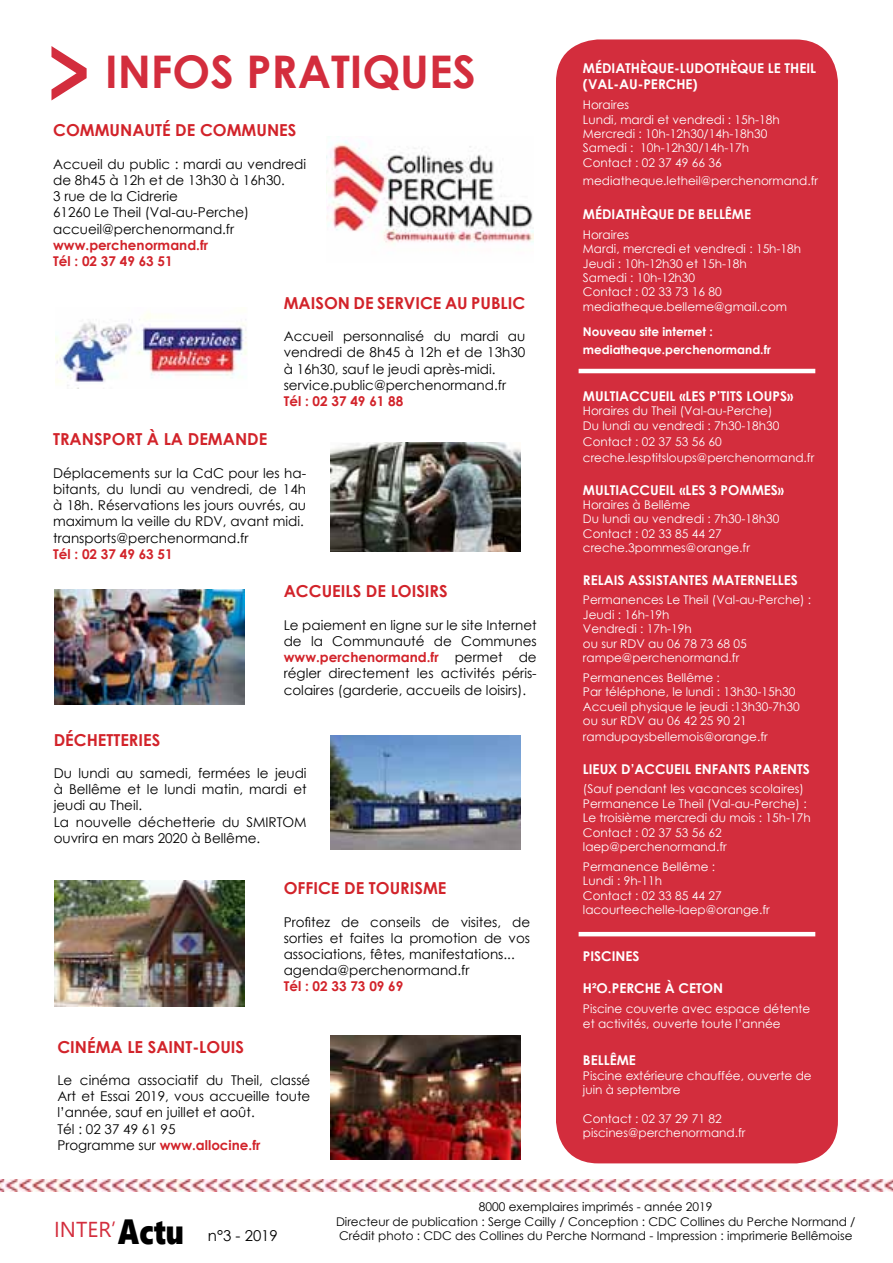
<style>
.page{position:relative;width:893px;height:1263px;background:#fff}
.page>*{position:absolute;margin:0;border:0;box-sizing:border-box;transform-origin:0 0}
.t1{font:700 45px "Century Gothic";color:#d32d3d}
.t2{font:34.95px "Segoe UI Black";color:#000;scale:.83 1}
.t3{font:21.6px "Segoe UI Historic";color:#d32d3d}
.t4{font:700 16.5px "Century Gothic";color:#d2232a}
.t5{font:15px "Century Gothic";color:#000}
.t6{font:13.5px/16.2px "Century Gothic";color:#000}
.t7{font:700 13.5px/16.2px "Century Gothic";color:#fff}
.t8{font:700 13.5px/16.2px "Century Gothic";color:#d2232a}
.t9{font:12px/14.4px "Century Gothic";color:#fff}
.t10{font:12px/14.4px "Century Gothic";color:#000;text-align:center}
.t11{font:700 12px/18px "Century Gothic";color:#fff}
.s1{font-size:90px}
.s2{font-weight:700;color:#d2232a}
</style>
<div class="page">
<div style="left:556px;top:39px;width:282px;height:1124px;background:#d32d3d;border-radius:42px"></div>
<hr style="left:579px;top:369px;width:236px;height:4px;background:#fff">
<hr style="left:579px;top:932px;width:236px;height:4px;background:#fff">
<img style="left:55px;top:880px;width:190px;height:126px">
<img style="left:326px;top:136px;width:207px;height:109px">
<img style="left:331px;top:1035px;width:190px;height:124px">
<img style="left:55px;top:589px;width:190px;height:116px">
<img style="left:331px;top:735px;width:190px;height:114px">
<img style="left:55px;top:313px;width:192px;height:76px">
<img style="left:331px;top:442px;width:189px;height:110px">
<img style="left:0;top:1180px;width:893px;height:11px">
<h1 class="t1" style="left:47px;top:37px;width:84px"><span class="s1">&gt;</span> infos</h1>
<h1 class="t1" style="left:246px;top:37px;width:26px">pratiques</h1>
<h3 class="t4" style="left:53px;top:118px;width:245px">COMMUNAUTé DE COMMUNES</h3>
<p class="t6" style="left:53px;top:156px;width:254px">Accueil du public : mardi au vendredi de 8h45 à 12h et de 13h30 à 16h30.<br>3 rue de la Cidrerie<br>61260 Le Theil (Val-au-Perche) accueil@perchenormand.fr</p>
<p class="t8" style="left:53px;top:236px;width:156px">www.perchenormand.fr<br>Tél : 02 37 49 63 51</p>
<h3 class="t4" style="left:284px;top:290px;width:26px">Maison</h3>
<h3 class="t4" style="left:354px;top:290px;width:43px">de Service</h3>
<h3 class="t4" style="left:445px;top:290px;width:72px">Au Public</h3>
<p class="t6" style="left:284px;top:328px;width:243px">Accueil personnalisé du mardi au vendredi de 8h45 à 12h et de 13h30 à 16h30, sauf le jeudi après-midi. service.public@perchenormand.fr</p>
<p class="t8" style="left:284px;top:392px;width:121px">Tél : 02 37 49 61 88</p>
<h3 class="t4" style="left:53px;top:427px;width:18px">Transport</h3>
<h3 class="t4" style="left:147px;top:427px;width:65px">à la Demande</h3>
<p class="t6" style="left:53px;top:464px;width:254px">Déplacements sur la CdC pour les ha&shy;bitants, du lundi au vendredi, de 14h à 18h. Réservations les jours ouvrés, au maximum la veille du RDV, avant midi. transports@perchenormand.fr</p>
<p class="t8" style="left:53px;top:545px;width:121px">Tél : 02 37 49 63 51</p>
<h3 class="t4" style="left:284px;top:579px;width:166px">ACCUEILS DE LOISIRS</h3>
<p class="t6" style="left:284px;top:617px;width:255px;text-align:justify">Le paiement en ligne sur le site Internet de la Communauté de Communes <span class="s2">www.perchenormand.fr</span> permet de régler directement les activités péris&shy;colaires (garderie, accueils de loisirs).</p>
<h3 class="t4" style="left:54px;top:727px;width:30px">Déchetteries</h3>
<p class="t6" style="left:54px;top:765px;width:255px">Du lundi au samedi, fermées le jeudi à Bellême et le lundi matin, mardi et jeudi au Theil.<br>La nouvelle déchetterie du SMIRTOM ouvrira en mars 2020 à Bellême.</p>
<h3 class="t4" style="left:284px;top:876px;width:164px">OFFICE DE TOURISME</h3>
<p class="t6" style="left:284px;top:913px;width:248px">Profitez de conseils de visites, de sorties et faites la promotion de vos associations, fêtes, manifestations... agenda@perchenormand.fr</p>
<p class="t8" style="left:284px;top:978px;width:121px">Tél : 02 33 73 09 69</p>
<h3 class="t4" style="left:57px;top:1034px;width:188px">CINéMA LE SAINT-LOUIS</h3>
<p class="t6" style="left:57px;top:1072px;width:255px">Le cinéma associatif du Theil, classé<br>Art et Essai 2019, vous accueille toute l’année, sauf en juillet et août.<br>Tél : 02 37 49 61 95<br>Programme sur <span class="s2">www.allocine.fr</span></p>
<p class="t7" style="left:583px;top:60px;width:235px">MÉDIATHÈQUE-LUDOTHÈQUE LE THEIL (VAL-AU-PERCHE)</p>
<p class="t9" style="left:583px;top:97px;width:198px">Horaires<br>Lundi, mardi et vendredi : 15h-18h<br>Mercredi : 10h-12h30/14h-18h30<br>Samedi : 10h-12h30/14h-17h<br>Contact : 02 37 49 66 36</p>
<p class="t9" style="left:583px;top:173px;width:237px">mediatheque.letheil@perchenormand.fr</p>
<p class="t7" style="left:583px;top:205px;width:170px">MÉDIATHÈQUE DE BELLÊME</p>
<p class="t9" style="left:583px;top:227px;width:220px">Horaires<br>Mardi, mercredi et vendredi : 15h-18h<br>Jeudi : 10h-12h30 et 15h-18h<br>Samedi : 10h-12h30<br>Contact : 02 33 73 16 80 mediatheque.belleme@gmail.com</p>
<p class="t11" style="left:583px;top:322px;width:189px">Nouveau site internet : mediatheque.perchenormand.fr</p>
<p class="t7" style="left:583px;top:387px;width:212px">MULTIACCUEIL «LES P’TITS LOUPS»</p>
<p class="t9" style="left:583px;top:404px;width:198px">Horaires du Theil (Val-au-Perche)<br>Du lundi au vendredi : 7h30-18h30</p>
<p class="t9" style="left:583px;top:433px;width:233px;line-height:16.2px">Contact : 02 37 53 56 60 creche.lesptitsloups@perchenormand.fr</p>
<p class="t7" style="left:583px;top:481px;width:203px">MULTIACCUEIL «LES 3 POMMES»</p>
<p class="t9" style="left:583px;top:497px;width:198px">Horaires à Bellême<br>Du lundi au vendredi : 7h30-18h30<br>Contact : 02 33 85 44 27 creche.3pommes@orange.fr</p>
<p class="t7" style="left:583px;top:571px;width:216px">RELAIS ASSISTANTES MATERNELLES</p>
<p class="t9" style="left:583px;top:593px;width:230px">Permanences Le Theil (Val-au-Perche) :<br>Jeudi : 16h-19h<br>Vendredi : 17h-19h<br>ou sur RDV au 06 78 73 68 05 rampe@perchenormand.fr</p>
<p class="t9" style="left:583px;top:670px;width:218px">Permanences Bellême :<br>Par téléphone, le lundi : 13h30-15h30<br>Accueil physique le jeudi :13h30-7h30 ou sur RDV au 06 42 25 90 21</p>
<p class="t9" style="left:583px;top:729px;width:186px">ramdupaysbellemois@orange.fr</p>
<p class="t7" style="left:583px;top:760px;width:228px">LIEUX D’ACCUEIL ENFANTS PARENTS</p>
<p class="t9" style="left:583px;top:782px;width:229px">(Sauf pendant les vacances scolaires)<br>Permanence Le Theil (Val-au-Perche) :<br>Le troisième mercredi du mois : 15h-17h<br>Contact : 02 37 53 56 62 laep@perchenormand.fr</p>
<p class="t9" style="left:583px;top:859px;width:188px">Permanence Bellême :<br>Lundi : 9h-11h<br>Contact : 02 33 85 44 27 lacourteechelle-laep@orange.fr</p>
<p class="t7" style="left:583px;top:947px;width:58px">PISCINES</p>
<p class="t7" style="left:583px;top:980px;width:142px">H²O.PERCHE À CETON</p>
<p class="t9" style="left:583px;top:1001px;width:229px">Piscine couverte avec espace détente et activités, ouverte toute l’année</p>
<p class="t7" style="left:583px;top:1052px;width:54px">BELLÊME</p>
<p class="t9" style="left:583px;top:1068px;width:230px">Piscine extérieure chauffée, ouverte de juin à septembre</p>
<p class="t9" style="left:583px;top:1111px;width:164px">Contact : 02 37 29 71 82 piscines@perchenormand.fr</p>
<p class="t10" style="left:336px;top:1200px;width:521px">8000 exemplaires imprimés - année 2019<br>Directeur de publication : Serge Cailly / Conception : CDC Collines du Perche Normand /</p>
<h2 class="t2" style="left:118px;top:1207px;width:81px">Actu</h2>
<p class="t10" style="left:339px;top:1228px;width:515px">Crédit photo : CDC des Collines du Perche Normand - Impression : imprimerie Bellêmoise</p>
<h3 class="t3" style="left:54px;top:1217px;width:63px">INTER’</h3>
<p class="t5" style="left:208px;top:1225px;width:71px">n°3 - 2019</p>
</div>
